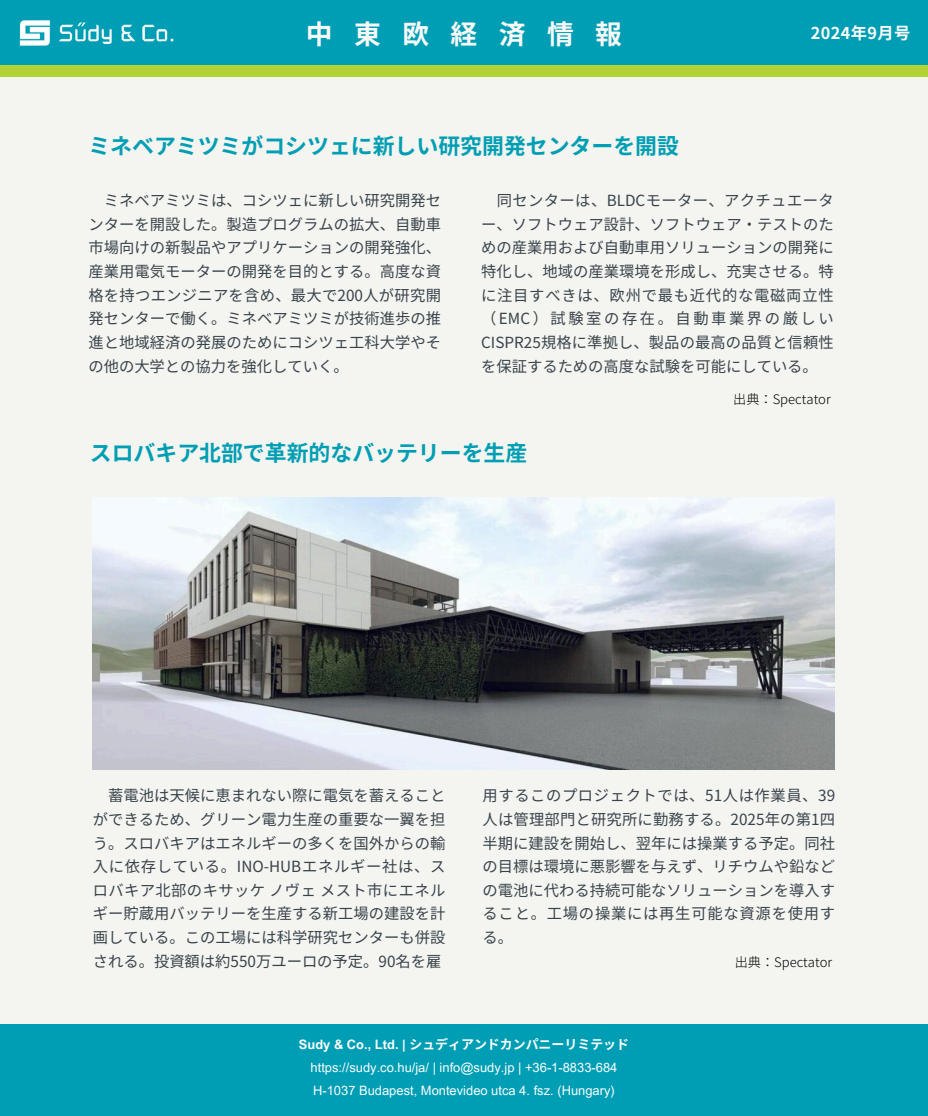
<style>
.page{position:relative;width:928px;height:1116px;background:#f4f5f0}
.page>*{position:absolute;margin:0;border:0;box-sizing:border-box;transform-origin:0 0}
.t1{font:700 26.78px "Noto Sans JP";letter-spacing:.8em;color:#f9f9f9}
.t2{font:700 21.88px "Noto Sans JP";color:#009eb4}
.t3{font:700 16.28px "Noto Sans JP";letter-spacing:.025em;color:#fdfefe}
.t4{font:15.31px/23.6px "Noto Sans JP";color:#39434c;text-align:justify}
.t5{font:300 13.12px "Noto Sans JP";color:#000}
.t6{font:12.95px "Arial MT Pro";color:#fdfefe}
.t7{font:700 12.95px "Noto Sans CJ Ksc";color:#fdfefe}
.s1{font-family:"Arial MT Pro"}
</style>
<div class="page">
<div style="left:0;top:0;width:928px;height:71px;background:#009eb4"></div>
<img style="left:19px;top:20px;width:155px;height:26px">
<div style="left:0;top:1024px;width:928px;height:92px;background:#009eb4"></div>
<div style="left:0;top:65px;width:928px;height:12px;background:#b3d334"></div>
<img style="left:92px;top:497px;width:743px;height:273px">
<h4 class="t1" style="left:306px;top:12px;width:318px">中東欧経済情報</h4>
<h2 class="t3" style="left:811px;top:20px;width:101px">2024年9月号</h2>
<h5 class="t2" style="left:88px;top:129px;width:592px">ミネベアミツミがコシツェに新しい研究開発センターを開設</h5>
<h3 class="t4" style="left:88px;top:188px;width:354px;text-indent:15px">ミネベアミツミは、コシツェに新しい研究開発センターを開設した。製造プログラムの拡大、自動車市場向けの新製品やアプリケーションの開発強化、産業用電気モーターの開発を目的とする。高度な資格を持つエンジニアを含め、最大で200人が研究開発センターで働く。ミネベアミツミが技術進歩の推進と地域経済の発展のためにコシツェ工科大学やその他の大学との協力を強化していく。</h3>
<p class="t4" style="left:481px;top:188px;width:354px;text-indent:16px">同センターは、BLDCモーター、アクチュエーター、ソフトウェア設計、ソフトウェア・ テストのための産業用および自動車用ソリューションの開発に特化し、地域の産業環境を形成し、充実させる。特に注目すべきは、欧州で最も近代的な電磁両立性（EMC）試験室の存在。自動車業界の厳しいCISPR25規格に準拠し、製品の最高の品質と信頼性を保証するための高度な試験を可能にしている。</p>
<h2 class="t2" style="left:90px;top:436px;width:439px">スロバキア北部で革新的なバッテリーを生産</h2>
<p class="t5" style="left:733px;top:388px;width:99px">出典：Spectator</p>
<p class="t4" style="left:93px;top:782px;width:354px;text-indent:15px">蓄電池は天候に恵まれない際に電気を蓄えることができるため、グリーン電力生産の重要な一翼を担う。スロバキアはエネルギーの多くを国外からの輸入に依存している。INO-HUBエネルギー社は、スロバキア北部のキサッケノヴェメスト市にエネルギー貯蔵用バッテリーを生産する新工場の建設を計画している。この工場には科学研究センターも併設される。投資額は約550万ユーロの予定。90名を雇</p>
<h3 class="t4" style="left:483px;top:782px;width:354px">用するこのプロジェクトでは、51人は作業員、39人は管理部門と研究所に勤務する。2025年の第1四半期に建設を開始し、翌年には操業する予定。同社の目標は環境に悪影響を与えず、リチウムや鉛などの電池に代わる持続可能なソリューションを導入すること。工場の操業には再生可能な資源を使用する。</h3>
<h5 class="t5" style="left:735px;top:951px;width:99px">出典：Spectator</h5>
<p class="t7" style="left:299px;top:1034px;width:332px"><span class="s1">Sudy &amp; Co., Ltd. |</span> シュディアンドカンパニーリミテッド</p>
<p class="t6" style="left:311px;top:1063px;width:308px">https://sudy.co.hu/ja/ | info@sudy.jp | +36-1-8833-684</p>
<p class="t6" style="left:313px;top:1086px;width:303px">H-1037 Budapest, Montevideo utca 4. fsz. (Hungary)</p>
</div>
